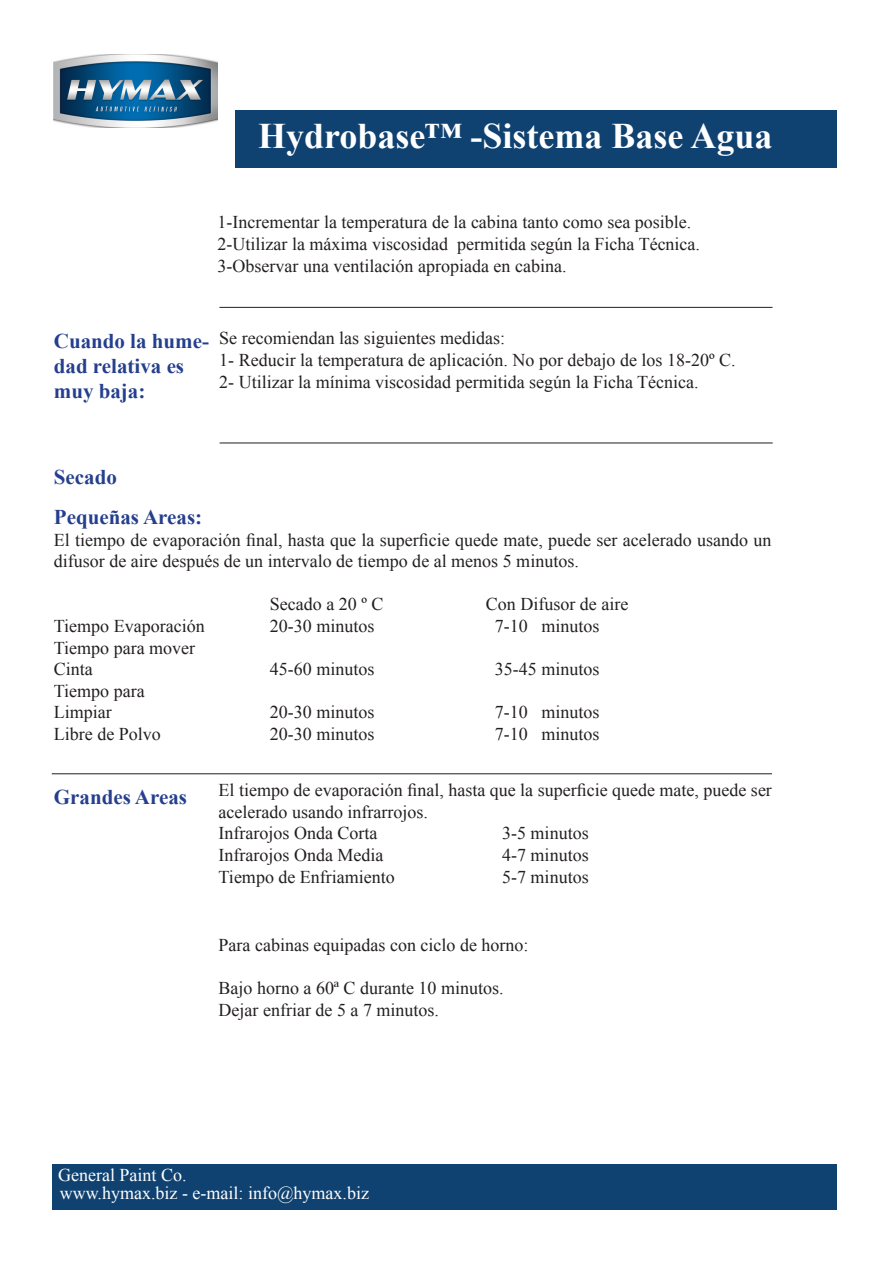
<style>
.page{position:relative;width:893px;height:1263px;background:#fff}
.page>*{position:absolute;margin:0;border:0;box-sizing:border-box;transform-origin:0 0}
.t1{font:700 36px "Times New Roman";color:#fff}
.t2{font:700 21px/25.2px "Times New Roman";color:#253f8e}
.t3{font:18px/21.6px "Times New Roman";color:#231f20}
.t4{font:18px "Times New Roman";color:#fff}
</style>
<div class="page">
<div style="left:52px;top:1164px;width:785px;height:46px;background:#104271"></div>
<div style="left:236px;top:110px;width:601px;height:58px;background:#104271"></div>
<hr style="left:52px;top:773px;width:720px;height:1px;background:#231f20">
<hr style="left:219px;top:307px;width:553px;height:1px;background:#231f20">
<hr style="left:220px;top:443px;width:553px;height:1px;background:#231f20">
<img style="left:54px;top:55px;width:164px;height:72px">
<p class="t1" style="left:258px;top:111px;width:516px">Hydrobase™ -Sistema Base Agua</p>
<p class="t3" style="left:218px;top:211px;width:475px">1-Incrementar la temperatura de la cabina tanto como sea posible.</p>
<p class="t3" style="left:218px;top:233px;width:484px">2-Utilizar la máxima viscosidad permitida según la Ficha Técnica.<br>3-Observar una ventilación apropiada en cabina.</p>
<p class="t2" style="left:54px;top:328px;width:157px">Cuando la hume&shy;dad relativa es muy baja:</p>
<p class="t3" style="left:219px;top:327px;width:287px">Se recomiendan las siguientes medidas:</p>
<p class="t3" style="left:219px;top:349px;width:518px">1- Reducir la temperatura de aplicación. No por debajo de los 18-20º C.</p>
<p class="t3" style="left:219px;top:370px;width:481px">2- Utilizar la mínima viscosidad permitida según la Ficha Técnica.</p>
<p class="t2" style="left:54px;top:464px;width:64px">Secado</p>
<p class="t2" style="left:54px;top:504px;width:150px">Pequeñas Areas:</p>
<p class="t3" style="left:54px;top:528px;width:719px">El tiempo de evaporación final, hasta que la superficie quede mate, puede ser acelerado usando un difusor de aire después de un intervalo de tiempo de al menos 5 minutos.</p>
<p class="t3" style="left:270px;top:593px;width:115px">Secado a 20 º C</p>
<p class="t3" style="left:486px;top:593px;width:144px">Con Difusor de aire</p>
<p class="t3" style="left:54px;top:615px;width:152px">Tiempo Evaporación</p>
<p class="t3" style="left:270px;top:615px;width:106px">20-30 minutos</p>
<p class="t3" style="left:495px;top:615px;width:106px">7-10 minutos</p>
<p class="t3" style="left:54px;top:636px;width:143px">Tiempo para mover</p>
<p class="t3" style="left:54px;top:658px;width:41px">Cinta</p>
<p class="t3" style="left:270px;top:658px;width:106px">45-60 minutos</p>
<p class="t3" style="left:495px;top:658px;width:106px">35-45 minutos</p>
<p class="t3" style="left:54px;top:680px;width:92px">Tiempo para</p>
<p class="t3" style="left:54px;top:701px;width:59px">Limpiar</p>
<p class="t3" style="left:270px;top:701px;width:106px">20-30 minutos</p>
<p class="t3" style="left:495px;top:701px;width:106px">7-10 minutos</p>
<p class="t3" style="left:54px;top:723px;width:108px">Libre de Polvo</p>
<p class="t3" style="left:270px;top:723px;width:106px">20-30 minutos</p>
<p class="t3" style="left:495px;top:723px;width:106px">7-10 minutos</p>
<p class="t2" style="left:54px;top:784px;width:135px">Grandes Areas</p>
<p class="t3" style="left:219px;top:779px;width:555px">El tiempo de evaporación final, hasta que la superficie quede mate, puede ser acelerado usando infrarrojos.</p>
<p class="t3" style="left:219px;top:822px;width:160px">Infrarojos Onda Corta</p>
<p class="t3" style="left:502px;top:822px;width:88px">3-5 minutos</p>
<p class="t3" style="left:219px;top:844px;width:166px">Infrarojos Onda Media</p>
<p class="t3" style="left:502px;top:844px;width:88px">4-7 minutos</p>
<p class="t3" style="left:219px;top:865px;width:178px">Tiempo de Enfriamiento</p>
<p class="t3" style="left:502px;top:865px;width:88px">5-7 minutos</p>
<p class="t3" style="left:219px;top:934px;width:311px">Para cabinas equipadas con ciclo de horno:</p>
<p class="t3" style="left:219px;top:977px;width:286px">Bajo horno a 60ª C durante 10 minutos.</p>
<p class="t3" style="left:219px;top:999px;width:222px">Dejar enfriar de 5 a 7 minutos.</p>
<p class="t4" style="left:58px;top:1163px;width:130px">General Paint Co.</p>
<p class="t4" style="left:60px;top:1180px;width:311px">www.hymax.biz - e-mail: info@hymax.biz</p>
</div>
